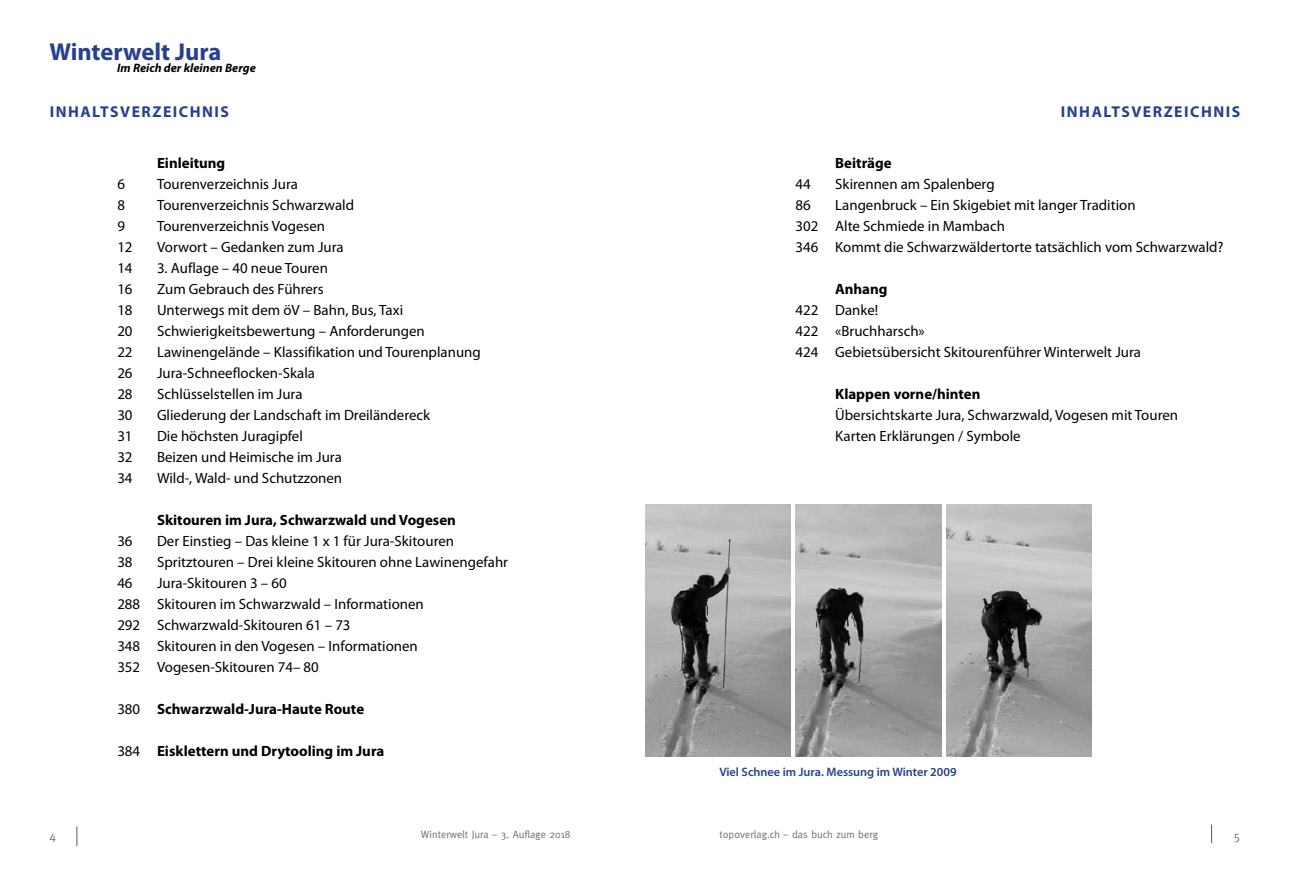
<style>
.page{position:relative;width:1290px;height:893px;background:#fff}
.page>*{position:absolute;margin:0;border:0;box-sizing:border-box;transform-origin:0 0}
.t1{font:700 24.5px "Myriad Pro";color:#25408f}
.t2{font:700 15.75px "Myriad Pro";letter-spacing:.095em;color:#25408f}
.t3{font:14.88px/21px "Myriad Pro";color:#000}
.t4{font:700 14.88px "Myriad Pro";color:#000}
.t5{font:600 12.25px "Myriad Pro";color:#25408f}
.t6{font:italic 700 12.25px "Myriad Pro";color:#000}
.t7{font:12.25px "Meta";color:#6d6e71}
.t8{font:10.5px "Meta";color:#6d6e71}
.s1{font-weight:400}
</style>
<div class="page">
<svg style="left:76px;top:826px;width:1px;height:20px"></svg>
<svg style="left:1211px;top:824px;width:1px;height:19px"></svg>
<img style="left:645px;top:504px;width:145px;height:252px">
<img style="left:946px;top:504px;width:145px;height:252px">
<img style="left:795px;top:504px;width:146px;height:252px">
<h1 class="t1" style="left:50px;top:36px;width:173px">Winterwelt Jura</h1>
<p class="t6" style="left:117px;top:60px;width:140px">Im Reich der kleinen Berge</p>
<p class="t2" style="left:50px;top:101px;width:181px">Inhaltsverzeichnis</p>
<p class="t4" style="left:157px;top:153px;width:70px">Einleitung</p>
<p class="t3" style="left:117px;top:173px;width:9px">6</p>
<p class="t3" style="left:157px;top:173px;width:142px">Tourenverzeichnis Jura</p>
<p class="t3" style="left:117px;top:194px;width:9px">8</p>
<p class="t3" style="left:157px;top:194px;width:199px">Tourenverzeichnis Schwarzwald</p>
<p class="t3" style="left:117px;top:215px;width:9px">9</p>
<p class="t3" style="left:157px;top:215px;width:170px">Tourenverzeichnis Vogesen</p>
<p class="t3" style="left:117px;top:236px;width:17px">12</p>
<p class="t3" style="left:157px;top:236px;width:188px">Vorwort – Gedanken zum Jura</p>
<p class="t3" style="left:117px;top:257px;width:17px">14</p>
<p class="t3" style="left:157px;top:257px;width:172px">3. Auflage – 40 neue Touren</p>
<p class="t3" style="left:117px;top:278px;width:17px">16</p>
<p class="t3" style="left:157px;top:278px;width:168px">Zum Gebrauch des Führers</p>
<p class="t3" style="left:117px;top:299px;width:17px">18</p>
<p class="t3" style="left:157px;top:299px;width:248px">Unterwegs mit dem öV – Bahn, Bus, Taxi</p>
<p class="t3" style="left:117px;top:320px;width:17px">20</p>
<p class="t3" style="left:157px;top:320px;width:269px">Schwierigkeitsbewertung – Anforderungen</p>
<p class="t3" style="left:117px;top:341px;width:17px">22</p>
<p class="t3" style="left:157px;top:341px;width:325px">Lawinengelände – Klassifikation und Tourenplanung</p>
<p class="t3" style="left:117px;top:362px;width:17px">26</p>
<p class="t3" style="left:157px;top:362px;width:160px">Jura-Schneeflocken-Skala</p>
<p class="t3" style="left:117px;top:383px;width:17px">28</p>
<p class="t3" style="left:157px;top:383px;width:147px">Schlüsselstellen im Jura</p>
<p class="t3" style="left:117px;top:404px;width:17px">30</p>
<p class="t3" style="left:157px;top:404px;width:275px">Gliederung der Landschaft im Dreiländereck</p>
<p class="t3" style="left:117px;top:425px;width:17px">31</p>
<p class="t3" style="left:157px;top:425px;width:147px">Die höchsten Juragipfel</p>
<p class="t3" style="left:117px;top:446px;width:17px">32</p>
<p class="t3" style="left:157px;top:446px;width:186px">Beizen und Heimische im Jura</p>
<p class="t3" style="left:117px;top:467px;width:17px">34</p>
<p class="t3" style="left:157px;top:467px;width:187px">Wild-, Wald- und Schutzzonen</p>
<p class="t4" style="left:157px;top:510px;width:300px">Skitouren im Jura, Schwarzwald und Vogesen</p>
<p class="t3" style="left:117px;top:530px;width:17px">36</p>
<p class="t3" style="left:157px;top:530px;width:299px">Der Einstieg – Das kleine 1 x 1 für Jura-Skitouren</p>
<p class="t3" style="left:117px;top:551px;width:17px">38</p>
<p class="t3" style="left:157px;top:551px;width:353px">Spritztouren – Drei kleine Skitouren ohne Lawinengefahr</p>
<p class="t3" style="left:117px;top:572px;width:17px">46</p>
<p class="t3" style="left:117px;top:572px;width:308px;text-indent:40px">Jura-Skitouren 3 – 60<br>288 Skitouren im Schwarzwald – Informationen 292 Schwarzwald-Skitouren 61 – 73<br>348 Skitouren in den Vogesen – Informationen 352 Vogesen-Skitouren 74– 80</p>
<p class="t4" style="left:117px;top:699px;width:248px"><span class="s1">380</span> Schwarzwald-Jura-Haute Route</p>
<p class="t4" style="left:117px;top:741px;width:268px"><span class="s1">384</span> Eisklettern und Drytooling im Jura</p>
<p class="t4" style="left:835px;top:153px;width:58px">Beiträge</p>
<p class="t2" style="left:1061px;top:101px;width:181px">Inhaltsverzeichnis</p>
<p class="t3" style="left:795px;top:173px;width:17px">44</p>
<p class="t3" style="left:835px;top:173px;width:161px">Skirennen am Spalenberg</p>
<p class="t3" style="left:795px;top:194px;width:17px">86</p>
<p class="t3" style="left:795px;top:194px;width:430px;text-indent:40px">Langenbruck – Ein Skigebiet mit langer Tradition<br>302 Alte Schmiede in Mambach<br>346 Kommt die Schwarzwäldertorte tatsächlich vom Schwarzwald?</p>
<p class="t4" style="left:795px;top:279px;width:26px">A</p>
<p class="t4" style="left:845px;top:279px;width:44px">nhang</p>
<p class="t3" style="left:795px;top:299px;width:347px">422 Danke!<br>422 «Bruchharsch»<br>424 Gebietsübersicht Skitourenführer Winterwelt Jura</p>
<p class="t4" style="left:835px;top:384px;width:147px">Klappen vorne/hinten</p>
<p class="t3" style="left:835px;top:404px;width:344px">Übersichtskarte Jura, Schwarzwald, Vogesen mit Touren<br>Karten Erklärungen / Symbole</p>
<p class="t5" style="left:719px;top:764px;width:239px">Viel Schnee im Jura. Messung im Winter 2009</p>
<p class="t7" style="left:50px;top:828px;width:8px">4</p>
<p class="t8" style="left:421px;top:829px;width:151px">Winterwelt Jura – 3. Auflage 2018</p>
<p class="t8" style="left:719px;top:829px;width:160px">topoverlag.ch – das buch zum berg</p>
<p class="t7" style="left:1234px;top:828px;width:8px">5</p>
</div>
